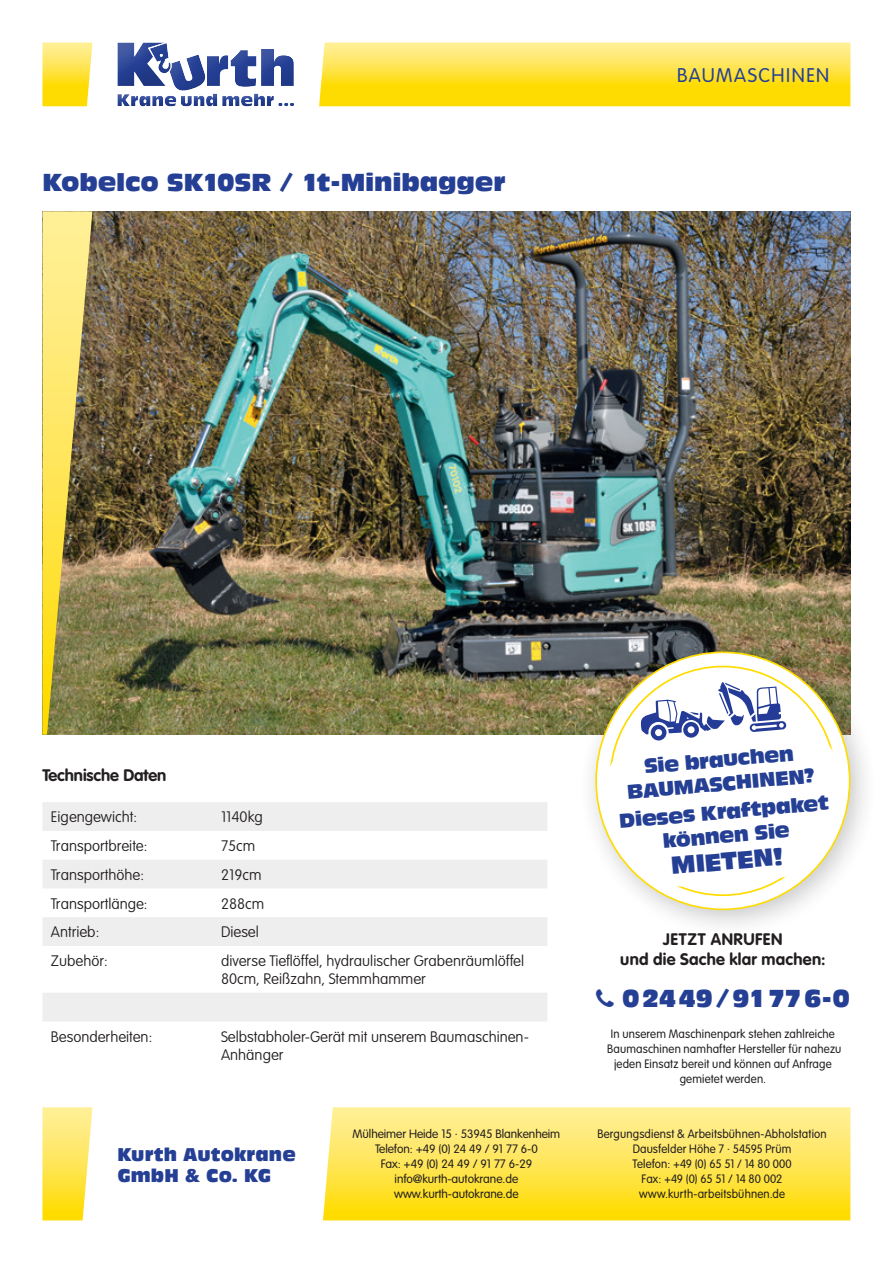
<style>
.page{position:relative;width:893px;height:1263px;background:#fff}
.page>*{position:absolute;margin:0;border:0;box-sizing:border-box;transform-origin:0 0}
.t1{font:24px "Antique Olive Compact";letter-spacing:-.005em;color:#243f94}
.t2{font:24px "Antique Olive Compact";letter-spacing:.065em;color:#243f94}
.t3{font:19.5px/24px "Antique Olive Compact";color:#243f94;text-align:center}
.t4{font:300 19.5px "VAG Rounded";letter-spacing:.075em;color:#243f94}
.t5{font:18px/21px "Antique Olive Compact";letter-spacing:.005em;color:#243f94;scale:.96 1}
.t6{font:700 16.5px/19.8px "VAG Rounded";letter-spacing:.01em;color:#231f20;text-align:center}
.t7{font:100 15px/18px "VAG Rounded";color:#231f20}
.t8{font:300 12px/15px "VAG Rounded";letter-spacing:.01em;color:#231f20;text-align:center;scale:.96 1}
.t9{font:300 12px/15px "VAG Rounded";letter-spacing:.01em;color:#231f20;text-align:center}
</style>
<div class="page">
<img style="left:42px;top:42px;width:823px;height:1179px">
<svg style="left:596px;top:989px;width:18px;height:18px"></svg>
<h1 class="t1" style="left:42px;top:167px;width:465px">Kobelco SK10SR / 1t-Minibagger</h1>
<h2 class="t4" style="left:677px;top:64px;width:153px">BAUMASCHINEN</h2>
<h3 class="t6" style="left:43px;top:765px;width:125px">Technische Daten</h3>
<p class="t7" style="left:51px;top:808px;width:88px">Eigengewicht:</p>
<p class="t7" style="left:221px;top:808px;width:43px">1140kg</p>
<p class="t7" style="left:51px;top:837px;width:98px">Transportbreite:</p>
<p class="t7" style="left:221px;top:837px;width:36px">75cm</p>
<p class="t7" style="left:51px;top:866px;width:94px">Transporthöhe:</p>
<p class="t7" style="left:221px;top:866px;width:42px">219cm</p>
<p class="t7" style="left:51px;top:894px;width:98px">Transportlänge:</p>
<p class="t7" style="left:221px;top:894px;width:45px">288cm</p>
<p class="t7" style="left:51px;top:923px;width:50px">Antrieb:</p>
<p class="t7" style="left:221px;top:923px;width:39px">Diesel</p>
<p class="t7" style="left:51px;top:952px;width:58px">Zubehör:</p>
<p class="t7" style="left:221px;top:952px;width:305px">diverse Tieflöffel, hydraulischer Grabenräumlöffel<br>80cm, Reißzahn, Stemmhammer</p>
<p class="t7" style="left:51px;top:1027px;width:103px">Besonderheiten:</p>
<p class="t7" style="left:221px;top:1027px;width:309px">Selbstabholer-Gerät mit unserem Baumaschinen-<br>Anhänger</p>
<h2 class="t3" style="left:624px;top:755px;width:191px;rotate:-5deg">Sie brauchen<br>BAUMASCHINEN?</h2>
<h2 class="t3" style="left:618px;top:808px;width:212px;rotate:-5deg">Dieses Kraftpaket können Sie</h2>
<h1 class="t1" style="left:670px;top:851px;width:115px;rotate:-5deg">MIETEN!</h1>
<h3 class="t6" style="left:620px;top:929px;width:207px">JETZT ANRUFEN<br>und die Sache klar machen:</h3>
<h1 class="t2" style="left:622px;top:984px;width:229px">02449/91776-0</h1>
<p class="t8" style="left:607px;top:1026px;width:245px">In unserem Maschinenpark stehen zahlreiche Baumaschinen namhafter Hersteller für nahezu jeden Einsatz bereit und können auf Anfrage gemietet werden.</p>
<h3 class="t5" style="left:117px;top:1143px;width:187px">Kurth Autokrane<br>GmbH &amp; Co. KG</h3>
<p class="t9" style="left:353px;top:1126px;width:209px">Mülheimer Heide 15 · 53945 Blankenheim<br>Telefon: +49 (0) 24 49 / 91 77 6-0<br>Fax: +49 (0) 24 49 / 91 77 6-29 info@kurth-autokrane.de www.kurth-autokrane.de</p>
<p class="t8" style="left:597px;top:1126px;width:240px">Bergungsdienst &amp; Arbeitsbühnen-Abholstation Dausfelder Höhe 7 · 54595 Prüm<br>Telefon: +49 (0) 65 51 / 14 80 000<br>Fax: +49 (0) 65 51 / 14 80 002 www.kurth-arbeitsbühnen.de</p>
</div>
